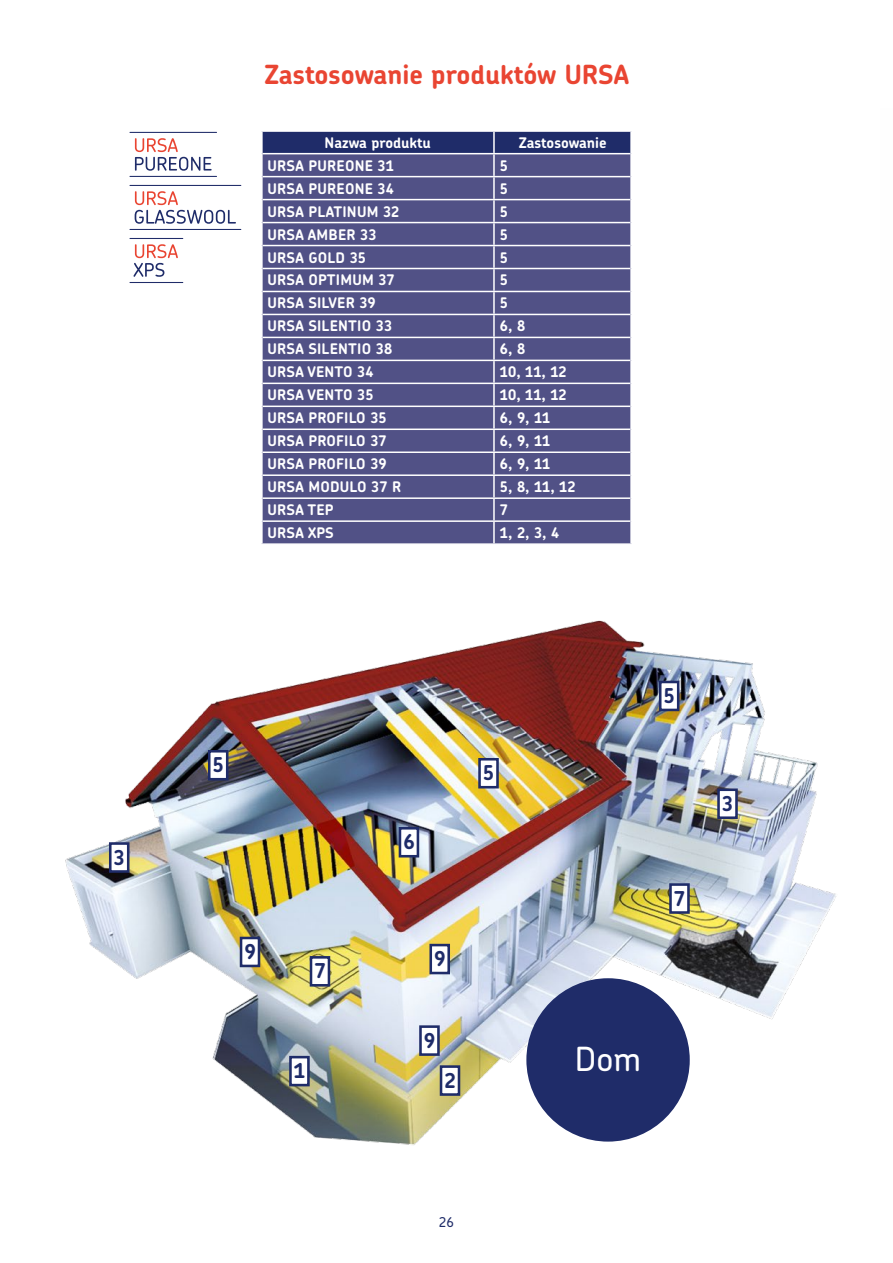
<style>
.page{position:relative;width:893px;height:1263px;background:#fff}
.page>*{position:absolute;margin:0;border:0;box-sizing:border-box;transform-origin:0 0}
.t1{font:500 33.3px "Chevin Pro";color:#fff}
.t2{font:700 26.4px "Chevin Pro";color:#e94532}
.t3{font:700 20.55px "Chevin Pro";color:#1f2c69}
.t4{font:700 14.55px "Chevin Pro";letter-spacing:.015em;color:#fff}
.t5{font:700 14.55px "Chevin Pro";letter-spacing:-.005em;color:#fff}
.t6{font:500 13.5px "Chevin Pro";color:#1f2c69}
</style>
<div class="page">
<img style="left:65px;top:620px;width:772px;height:525px">
<div style="left:109px;top:842px;width:21px;height:31px;background:#fff;border:3px solid #1f2c69"></div>
<div style="left:717px;top:788px;width:21px;height:31px;background:#fff;border:3px solid #1f2c69"></div>
<div style="left:440px;top:1065px;width:20px;height:31px;background:#fff;border:3px solid #1f2c69"></div>
<div style="left:289px;top:1056px;width:21px;height:30px;background:#fff;border:3px solid #1f2c69"></div>
<div style="left:208px;top:750px;width:20px;height:30px;background:#fff;border:3px solid #1f2c69"></div>
<div style="left:478px;top:758px;width:21px;height:30px;background:#fff;border:3px solid #1f2c69"></div>
<div style="left:659px;top:681px;width:20px;height:30px;background:#fff;border:3px solid #1f2c69"></div>
<div style="left:240px;top:937px;width:20px;height:30px;background:#fff;border:3px solid #1f2c69"></div>
<div style="left:310px;top:956px;width:20px;height:30px;background:#fff;border:3px solid #1f2c69"></div>
<div style="left:429px;top:944px;width:21px;height:30px;background:#fff;border:3px solid #1f2c69"></div>
<div style="left:419px;top:1025px;width:21px;height:31px;background:#fff;border:3px solid #1f2c69"></div>
<div style="left:399px;top:827px;width:20px;height:30px;background:#fff;border:3px solid #1f2c69"></div>
<div style="left:669px;top:883px;width:21px;height:31px;background:#fff;border:3px solid #1f2c69"></div>
<div style="left:526px;top:978px;width:164px;height:163px;background:#1f2c69;border-radius:50%"></div>
<div style="left:263px;top:132px;width:367px;height:21px;background:#1f2c69"></div>
<div style="left:263px;top:154px;width:367px;height:389px;background:#515186"></div>
<hr style="left:493px;top:132px;width:2px;height:21px;background:#fff">
<hr style="left:493px;top:154px;width:2px;height:22px;background:#fff">
<hr style="left:263px;top:176px;width:231px;height:1px;background:#fff">
<hr style="left:494px;top:176px;width:136px;height:1px;background:#fff">
<hr style="left:493px;top:177px;width:2px;height:22px;background:#fff">
<hr style="left:263px;top:199px;width:231px;height:1px;background:#fff">
<hr style="left:494px;top:199px;width:136px;height:1px;background:#fff">
<hr style="left:493px;top:200px;width:2px;height:22px;background:#fff">
<hr style="left:263px;top:222px;width:231px;height:1px;background:#fff">
<hr style="left:494px;top:222px;width:136px;height:1px;background:#fff">
<hr style="left:493px;top:223px;width:2px;height:22px;background:#fff">
<hr style="left:263px;top:245px;width:231px;height:1px;background:#fff">
<hr style="left:494px;top:245px;width:136px;height:1px;background:#fff">
<hr style="left:493px;top:246px;width:2px;height:22px;background:#fff">
<hr style="left:263px;top:268px;width:231px;height:1px;background:#fff">
<hr style="left:494px;top:268px;width:136px;height:1px;background:#fff">
<hr style="left:493px;top:269px;width:2px;height:22px;background:#fff">
<hr style="left:263px;top:291px;width:231px;height:1px;background:#fff">
<hr style="left:494px;top:291px;width:136px;height:1px;background:#fff">
<hr style="left:493px;top:292px;width:2px;height:22px;background:#fff">
<hr style="left:263px;top:314px;width:231px;height:1px;background:#fff">
<hr style="left:494px;top:314px;width:136px;height:1px;background:#fff">
<hr style="left:493px;top:315px;width:2px;height:22px;background:#fff">
<hr style="left:263px;top:337px;width:231px;height:1px;background:#fff">
<hr style="left:494px;top:337px;width:136px;height:1px;background:#fff">
<hr style="left:493px;top:338px;width:2px;height:22px;background:#fff">
<hr style="left:263px;top:360px;width:231px;height:1px;background:#fff">
<hr style="left:494px;top:360px;width:136px;height:1px;background:#fff">
<hr style="left:493px;top:361px;width:2px;height:22px;background:#fff">
<hr style="left:263px;top:383px;width:231px;height:1px;background:#fff">
<hr style="left:494px;top:383px;width:136px;height:1px;background:#fff">
<hr style="left:493px;top:384px;width:2px;height:22px;background:#fff">
<hr style="left:263px;top:406px;width:231px;height:1px;background:#fff">
<hr style="left:494px;top:406px;width:136px;height:1px;background:#fff">
<hr style="left:493px;top:407px;width:2px;height:21px;background:#fff">
<hr style="left:263px;top:428px;width:231px;height:2px;background:#fff">
<hr style="left:494px;top:428px;width:136px;height:2px;background:#fff">
<hr style="left:493px;top:430px;width:2px;height:21px;background:#fff">
<hr style="left:263px;top:451px;width:231px;height:2px;background:#fff">
<hr style="left:494px;top:451px;width:136px;height:2px;background:#fff">
<hr style="left:493px;top:453px;width:2px;height:21px;background:#fff">
<hr style="left:263px;top:474px;width:231px;height:2px;background:#fff">
<hr style="left:494px;top:474px;width:136px;height:2px;background:#fff">
<hr style="left:493px;top:476px;width:2px;height:21px;background:#fff">
<hr style="left:263px;top:497px;width:231px;height:2px;background:#fff">
<hr style="left:494px;top:497px;width:136px;height:2px;background:#fff">
<hr style="left:493px;top:499px;width:2px;height:21px;background:#fff">
<hr style="left:263px;top:520px;width:231px;height:2px;background:#fff">
<hr style="left:494px;top:520px;width:136px;height:2px;background:#fff">
<hr style="left:493px;top:522px;width:2px;height:21px;background:#fff">
<svg style="left:135px;top:191px;width:101px;height:33px"></svg>
<hr style="left:130px;top:185px;width:111px;height:1px;background:#1f2c69">
<hr style="left:130px;top:229px;width:111px;height:1px;background:#1f2c69">
<svg style="left:133px;top:244px;width:45px;height:33px"></svg>
<hr style="left:130px;top:238px;width:53px;height:1px;background:#1f2c69">
<hr style="left:130px;top:282px;width:53px;height:1px;background:#1f2c69">
<hr style="left:130px;top:132px;width:87px;height:1px;background:#1f2c69">
<hr style="left:130px;top:176px;width:87px;height:1px;background:#1f2c69">
<svg style="left:135px;top:138px;width:77px;height:33px"></svg>
<h3 class="t3" style="left:114px;top:844px;width:13px">3</h3>
<h2 class="t2" style="left:264px;top:57px;width:366px">Zastosowanie produktów URSA</h2>
<p class="t4" style="left:325px;top:133px;width:108px">Nazwa produktu</p>
<p class="t5" style="left:519px;top:133px;width:89px">Zastosowanie</p>
<p class="t4" style="left:268px;top:156px;width:128px">URSA PUREONE 31</p>
<p class="t4" style="left:500px;top:156px;width:10px">5</p>
<p class="t4" style="left:268px;top:179px;width:128px">URSA PUREONE 34</p>
<p class="t4" style="left:500px;top:179px;width:10px">5</p>
<p class="t4" style="left:268px;top:202px;width:133px">URSA PLATINUM 32</p>
<p class="t4" style="left:500px;top:202px;width:10px">5</p>
<p class="t4" style="left:268px;top:225px;width:110px">URSA AMBER 33</p>
<p class="t4" style="left:500px;top:225px;width:10px">5</p>
<p class="t4" style="left:268px;top:248px;width:100px">URSA GOLD 35</p>
<p class="t4" style="left:500px;top:248px;width:10px">5</p>
<p class="t4" style="left:268px;top:271px;width:129px">URSA OPTIMUM 37</p>
<p class="t4" style="left:500px;top:271px;width:10px">5</p>
<p class="t4" style="left:268px;top:294px;width:110px">URSA SILVER 39</p>
<p class="t4" style="left:500px;top:294px;width:10px">5</p>
<p class="t4" style="left:268px;top:317px;width:126px">URSA SILENTIO 33</p>
<p class="t4" style="left:500px;top:317px;width:27px">6, 8</p>
<p class="t4" style="left:268px;top:340px;width:126px">URSA SILENTIO 38</p>
<p class="t4" style="left:500px;top:340px;width:27px">6, 8</p>
<p class="t4" style="left:268px;top:363px;width:107px">URSA VENTO 34</p>
<p class="t4" style="left:500px;top:363px;width:68px">10, 11, 12</p>
<p class="t4" style="left:268px;top:385px;width:107px">URSA VENTO 35</p>
<p class="t4" style="left:500px;top:385px;width:68px">10, 11, 12</p>
<p class="t4" style="left:268px;top:408px;width:121px">URSA PROFILO 35</p>
<p class="t4" style="left:500px;top:408px;width:52px">6, 9, 11</p>
<p class="t4" style="left:268px;top:431px;width:121px">URSA PROFILO 37</p>
<p class="t4" style="left:500px;top:431px;width:52px">6, 9, 11</p>
<p class="t4" style="left:268px;top:454px;width:121px">URSA PROFILO 39</p>
<p class="t4" style="left:500px;top:454px;width:52px">6, 9, 11</p>
<p class="t4" style="left:268px;top:477px;width:135px">URSA MODULO 37 R</p>
<p class="t4" style="left:500px;top:477px;width:77px">5, 8, 11, 12</p>
<p class="t4" style="left:268px;top:500px;width:68px">URSA TEP</p>
<p class="t4" style="left:500px;top:500px;width:10px">7</p>
<p class="t4" style="left:268px;top:523px;width:68px">URSA XPS</p>
<p class="t4" style="left:500px;top:523px;width:61px">1, 2, 3, 4</p>
<h3 class="t3" style="left:213px;top:751px;width:13px">5</h3>
<h3 class="t3" style="left:244px;top:938px;width:13px">9</h3>
<h3 class="t3" style="left:314px;top:957px;width:13px">7</h3>
<h3 class="t3" style="left:294px;top:1057px;width:13px">1</h3>
<h3 class="t3" style="left:403px;top:828px;width:13px">6</h3>
<h3 class="t3" style="left:483px;top:759px;width:13px">5</h3>
<h3 class="t3" style="left:434px;top:945px;width:13px">9</h3>
<h3 class="t3" style="left:424px;top:1027px;width:13px">9</h3>
<h3 class="t3" style="left:444px;top:1067px;width:13px">2</h3>
<p class="t6" style="left:439px;top:1213px;width:17px">26</p>
<h3 class="t3" style="left:664px;top:682px;width:13px">5</h3>
<h3 class="t3" style="left:674px;top:885px;width:13px">7</h3>
<h3 class="t3" style="left:722px;top:790px;width:13px">3</h3>
<h1 class="t1" style="left:575px;top:1037px;width:68px">Dom</h1>
</div>
